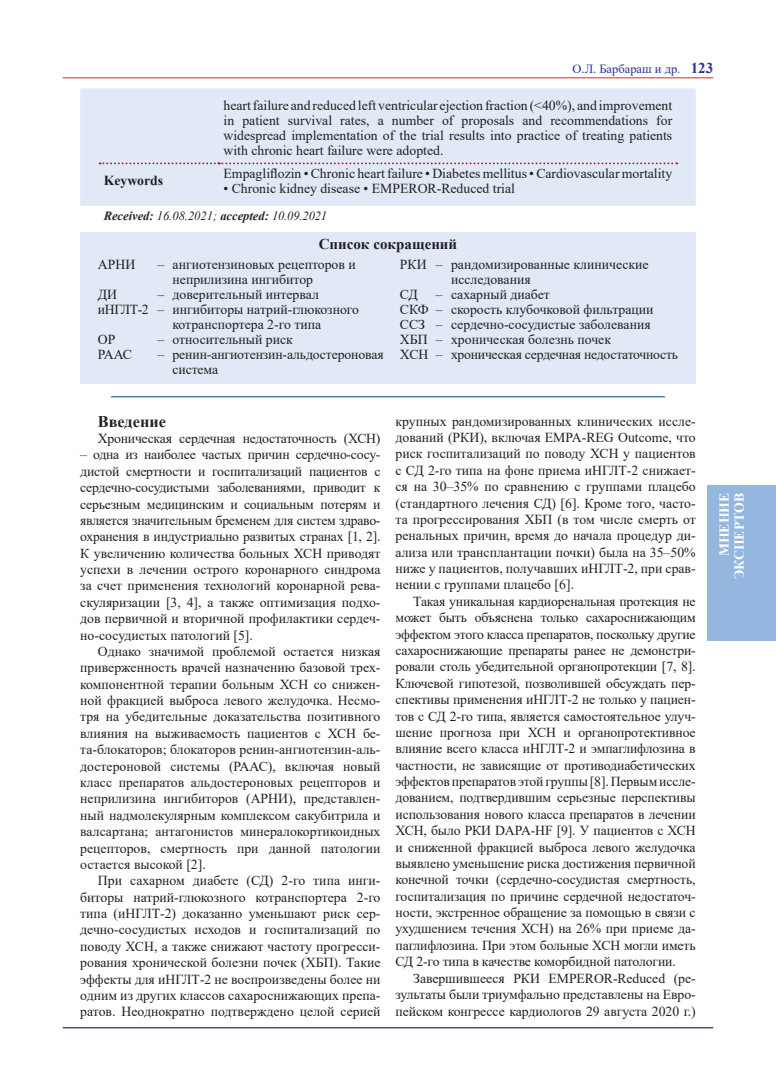
<style>
.page{position:relative;width:776px;height:1088px;background:#fff}
.page>*{position:absolute;margin:0;border:0;box-sizing:border-box;transform-origin:0 0}
.t1{font:700 16.25px "Times New Roman";color:#231f20}
.t2{font:700 15px "Times New Roman";color:#231f20}
.t3{font:13.75px/16.4px "Times New Roman";color:#231f20}
.t4{font:13.75px "Times New Roman";letter-spacing:-.02em;color:#231f20}
.t5{font:700 13.75px/15px "Times New Roman";color:#fff;text-align:right}
.t6{font:700 13.75px "Times New Roman";color:#231f20}
.t7{font:italic 12.5px "Times New Roman";letter-spacing:-.005em;color:#231f20}
.t8{font:12.5px "Times New Roman";color:#2e3092}
.s1{font-weight:700;font-size:15px}
.s2{font-weight:700}
</style>
<div class="page">
<hr style="left:63px;top:78px;width:650px;height:1px;background:#ee1d23">
<hr style="left:63px;top:1027px;width:650px;height:1px;background:#283071">
<div style="left:707px;top:485px;width:69px;height:156px;background:#94b6df"></div>
<hr style="left:111px;top:396px;width:554px;height:1px;background:#0f3d8c">
<div style="left:80px;top:232px;width:616px;height:151px;background:#e0e9f5"></div>
<div style="left:80px;top:88px;width:616px;height:118px;background:#e0e9f5"></div>
<svg style="left:100px;top:162px;width:577px;height:2px"></svg>
<p class="t8" style="left:573px;top:60px;width:142px">О.Л. Барбараш и др. <span class="s1">123</span></p>
<p class="t3" style="left:224px;top:97px;width:450px;line-height:15px;text-align:justify">heart failure and reduced left ventricular ejection fraction (&lt;40%), and improvement in patient survival rates, a number of proposals and recommendations for widespread implementation of the trial results into practice of treating patients with chronic heart failure were adopted.</p>
<p class="t3" style="left:224px;top:165px;width:450px">Empagliflozin • Chronic heart failure • Diabetes mellitus • Cardiovascular mortality</p>
<p class="t3" style="left:224px;top:180px;width:293px">• Chronic kidney disease • EMPEROR-Reduced trial</p>
<p class="t7" style="left:104px;top:207px;width:225px"><span class="s2">Received:</span> 16.08.2021; <span class="s2">accepted:</span> 10.09.2021</p>
<p class="t6" style="left:104px;top:171px;width:61px">Keywords</p>
<p class="t3" style="left:98px;top:249px;width:39px;line-height:30px">АРНИ<br>ДИ</p>
<p class="t3" style="left:98px;top:294px;width:52px;line-height:30px">иНГЛТ-2<br>ОР</p>
<p class="t3" style="left:98px;top:346px;width:36px">РААС</p>
<p class="t3" style="left:157px;top:249px;width:8px;line-height:30px">– –</p>
<p class="t3" style="left:157px;top:294px;width:8px;line-height:30px">– –</p>
<p class="t3" style="left:157px;top:346px;width:8px">–</p>
<p class="t2" style="left:319px;top:233px;width:140px">Список сокращений</p>
<p class="t3" style="left:173px;top:256px;width:213px;line-height:15px">ангиотензиновых рецепторов и неприлизина ингибитор доверительный интервал ингибиторы натрий-глюкозного котранспортера 2-го типа относительный риск ренин-ангиотензин-альдостероновая система</p>
<p class="t3" style="left:400px;top:249px;width:28px;line-height:30px">РКИ<br>СД</p>
<p class="t3" style="left:436px;top:249px;width:8px;line-height:30px">– –</p>
<p class="t3" style="left:436px;top:302px;width:8px;line-height:15px;text-align:justify">– – – –</p>
<p class="t3" style="left:400px;top:301px;width:30px;line-height:15px">СКФ<br>ССЗ<br>ХБП<br>ХСН</p>
<p class="t3" style="left:451px;top:257px;width:228px;line-height:15px">рандомизированные клинические исследования<br>сахарный диабет<br>скорость клубочковой фильтрации сердечно-сосудистые заболевания хроническая болезнь почек хроническая сердечная недостаточность</p>
<p class="t1" style="left:98px;top:409px;width:69px">Введение</p>
<p class="t4" style="left:98px;top:429px;width:284px">Хроническая сердечная недостаточность (ХСН)</p>
<p class="t3" style="left:80px;top:446px;width:302px;text-align:justify">– одна из наиболее частых причин сердечно-сосу&shy;дистой смертности и госпитализаций пациентов с сердечно-сосудистыми заболеваниями, приводит к серьезным медицинским и социальным потерям и является значительным бременем для систем здраво&shy;охранения в индустриально развитых странах [1, 2].<br>К увеличению количества больных ХСН приводят успехи в лечении острого коронарного синдрома за счет применения технологий коронарной рева&shy;скуляризации [3, 4], а также оптимизация подхо&shy;дов первичной и вторичной профилактики сердеч&shy;но-сосудистых патологий [5].</p>
<p class="t3" style="left:80px;top:643px;width:302px;text-align:justify;text-indent:18px">Однако значимой проблемой остается низкая приверженность врачей назначению базовой трех&shy;компонентной терапии больным ХСН со снижен&shy;ной фракцией выброса левого желудочка. Несмо&shy;тря на убедительные доказательства позитивного влияния на выживаемость пациентов с ХСН бе&shy;та-блокаторов; блокаторов ренин-ангиотензин-аль&shy;достероновой системы (РААС), включая новый класс препаратов альдостероновых рецепторов и неприлизина ингибиторов (АРНИ), представлен&shy;ный надмолекулярным комплексом сакубитрила и валсартана; антагонистов минералокортикоидных рецепторов, смертность при данной патологии остается высокой [2].</p>
<p class="t3" style="left:80px;top:872px;width:302px;text-align:justify;text-indent:18px">При сахарном диабете (СД) 2-го типа инги&shy;биторы натрий-глюкозного котранспортера 2-го типа (иНГЛТ-2) доказанно уменьшают риск сер&shy;дечно-сосудистых исходов и госпитализаций по поводу ХСН, а также снижают частоту прогресси&shy;рования хронической болезни почек (ХБП). Такие эффекты для иНГЛТ-2 не воспроизведены более ни одним из других классов сахароснижающих препа&shy;ратов. Неоднократно подтверждено целой серией</p>
<p class="t3" style="left:395px;top:412px;width:302px;text-align:justify">крупных рандомизированных клинических иссле&shy;дований (РКИ), включая EMPA-REG Outcome, что риск госпитализаций по поводу ХСН у пациентов с СД 2-го типа на фоне приема иНГЛТ-2 снижает&shy;ся на 30–35% по сравнению с группами плацебо (стандартного лечения СД) [6]. Кроме того, часто&shy;та прогрессирования ХБП (в том числе смерть от ренальных причин, время до начала процедур ди&shy;ализа или трансплантации почки) была на 35–50% ниже у пациентов, получавших иНГЛТ-2, при срав&shy;нении с группами плацебо [6].</p>
<p class="t3" style="left:395px;top:593px;width:302px;text-align:justify;text-indent:18px">Такая уникальная кардиоренальная протекция не может быть объяснена только сахароснижающим эффектом этого класса препаратов, поскольку другие сахароснижающие препараты ранее не демонстри&shy;ровали столь убедительной органопротекции [7, 8].<br>Ключевой гипотезой, позволившей обсуждать пер&shy;спективы применения иНГЛТ-2 не только у пациен&shy;тов с СД 2-го типа, является самостоятельное улуч&shy;шение прогноза при ХСН и органопротективное влияние всего класса иНГЛТ-2 и эмпаглифлозина в частности, не зависящие от противодиабетических эффектов препаратов этой группы [8]. Первым иссле&shy;дованием, подтвердившим серьезные перспективы использования нового класса препаратов в лечении ХСН, было РКИ DAPA-HF [9]. У пациентов с ХСН и сниженной фракцией выброса левого желудочка выявлено уменьшение риска достижения первичной конечной точки (сердечно-сосудистая смертность, госпитализация по причине сердечной недостаточ&shy;ности, экстренное обращение за помощью в связи с ухудшением течения ХСН) на 26% при приеме да&shy;паглифлозина. При этом больные ХСН могли иметь СД 2-го типа в качестве коморбидной патологии.</p>
<p class="t3" style="left:395px;top:969px;width:302px;text-align:justify;text-indent:18px">Завершившееся РКИ EMPEROR-Reduced (ре&shy;зультаты были триумфально представлены на Евро&shy;пейском конгрессе кардиологов 29 августа 2020 г.)</p>
<p class="t5" style="left:716px;top:579px;width:88px;rotate:-90deg">МНЕНИЕ<br>ЭКСПЕРТОВ</p>
</div>
